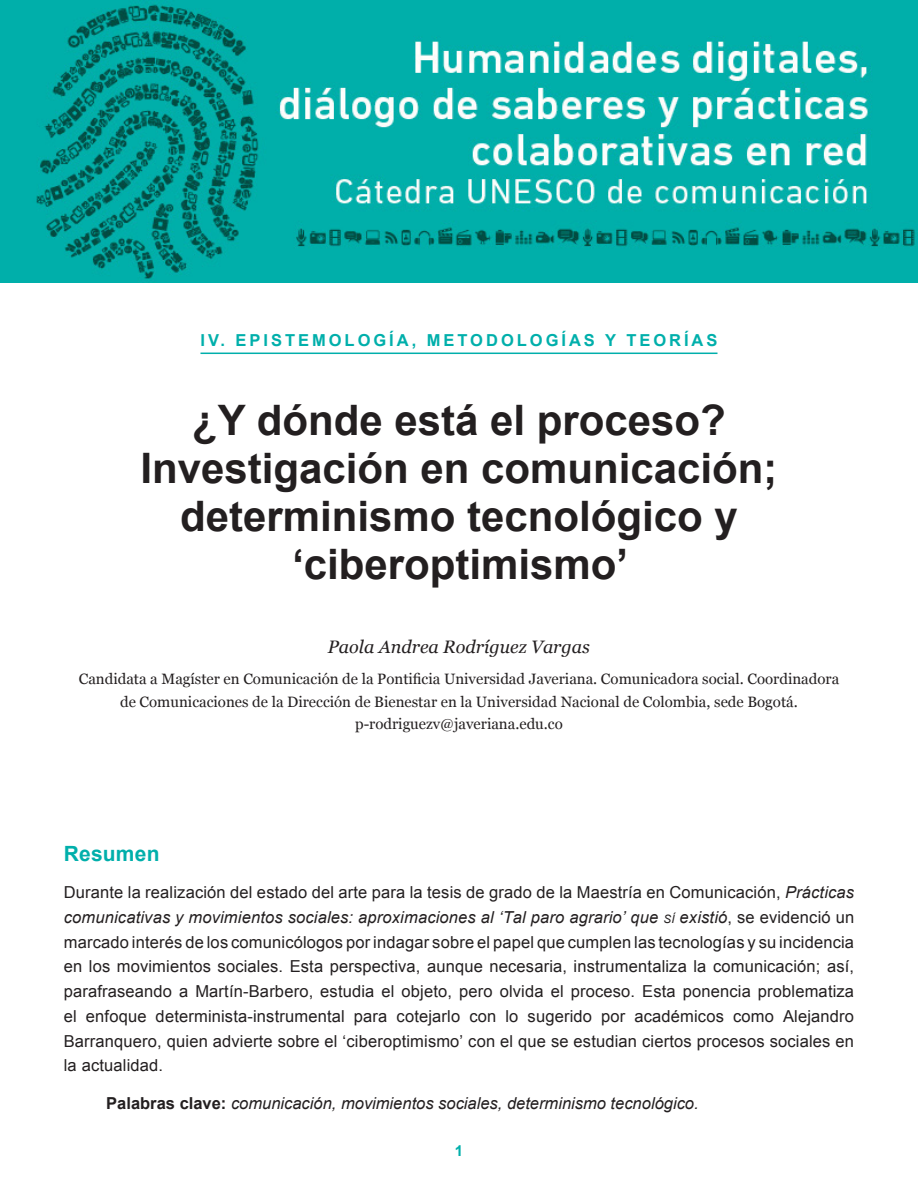
<style>
.page{position:relative;width:918px;height:1188px;background:#fff}
.page>*{position:absolute;margin:0;border:0;box-sizing:border-box;transform-origin:0 0}
.T1{font:700 42px/48px "Arial";color:#231f20;text-align:center}
.T2{font:700 21px "Arial";letter-spacing:.01em;color:#00afab}
.autor{font:italic 18px "Georgia";color:#231f20}
.primer{font:16.5px/24.8px "Arial";letter-spacing:.01em;color:#231f20;text-align:justify}
.clave{font:italic 16.5px "Arial";color:#231f20}
.TParte{font:700 16.5px "Arial";letter-spacing:.18em;color:#00afab}
.autor2{font:15px/22.5px "Georgia";color:#231f20;text-align:center}
.email{font:15px "Georgia";color:#231f20}
.t1{font:700 15px "Arial";color:#00afab}
.s1{font-style:italic}
.s2{font-style:italic;font-size:11.55px}
.s3{font-weight:700;font-style:normal}
</style>
<div class="page">
<img style="left:0;top:0;width:918px;height:282px">
<hr style="left:200px;top:353px;width:518px;height:1px;background:#00afab">
<p class="TParte" style="left:200px;top:329px;width:519px">IV. EPISTEMOLOGÍA, METODOLOGÍAS Y TEORÍAS</p>
<p class="T1" style="left:140px;top:398px;width:639px">¿Y dónde está el proceso?<br>Investigación en comunicación; determinismo tecnológico y ‘ciberoptimismo’</p>
<p class="autor" style="left:328px;top:637px;width:264px">Paola Andrea Rodríguez Vargas</p>
<p class="autor2" style="left:79px;top:668px;width:762px">Candidata a Magíster en Comunicación de la Pontificia Universidad Javeriana. Comunicadora social. Coordinadora de Comunicaciones de la Dirección de Bienestar en la Universidad Nacional de Colombia, sede Bogotá.</p>
<p class="email" style="left:355px;top:716px;width:209px">p-rodriguezv@javeriana.edu.co</p>
<p class="T2" style="left:64px;top:840px;width:97px">Resumen</p>
<p class="primer" style="left:64px;top:880px;width:792px">Durante la realización del estado del arte para la tesis de grado de la Maestría en Comunicación, <span class="s1">Prácticas comunicativas y movimientos sociales: aproximaciones al ‘Tal paro agrario’ que</span> <span class="s2">sí</span> <span class="s1">existió</span>, se evidenció un marcado interés de los comunicólogos por indagar sobre el papel que cumplen las tecnologías y su incidencia en los movimientos sociales. Esta perspectiva, aunque necesaria, instrumentaliza la comunicación; así, parafraseando a Martín-Barbero, estudia el objeto, pero olvida el proceso. Esta ponencia problematiza el enfoque determinista-instrumental para cotejarlo con lo sugerido por académicos como Alejandro Barranquero, quien advierte sobre el ‘ciberoptimismo’ con el que se estudian ciertos procesos sociales en la actualidad.</p>
<p class="clave" style="left:106px;top:1093px;width:594px"><span class="s3">Palabras clave:</span> comunicación, movimientos sociales, determinismo tecnológico.</p>
<p class="t1" style="left:455px;top:1141px;width:10px">1</p>
</div>
